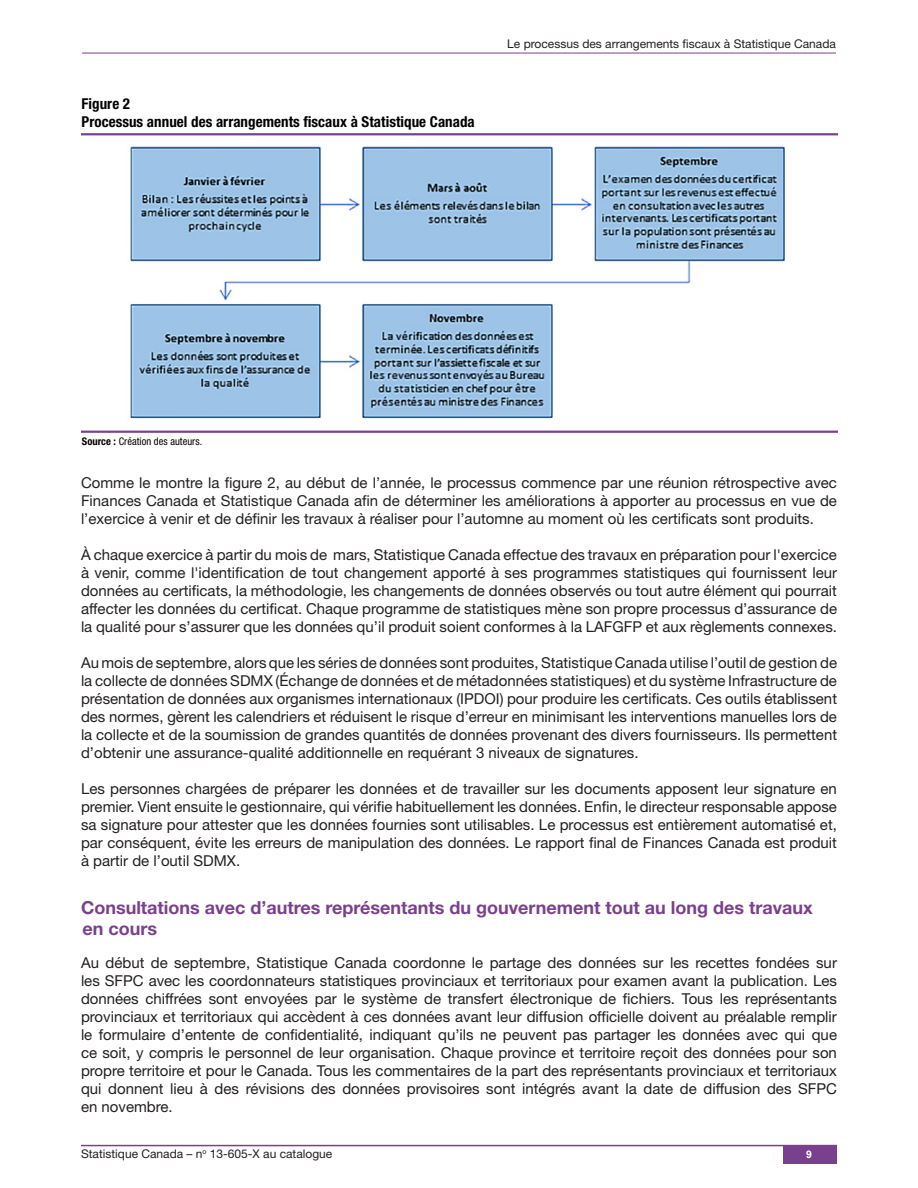
<style>
.page{position:relative;width:918px;height:1188px;background:#fff}
.page>*{position:absolute;margin:0;border:0;box-sizing:border-box;transform-origin:0 0}
.t1{font:700 18px/21px "Helvetica Neue LT Std";color:#79418d}
.t2{font:15px/18px "Helvetica Neue LT Std";color:#231f20;text-align:justify}
.t3{font:700 condensed 15px/18px "Helvetica Neue LT Std";letter-spacing:.005em;color:#000}
.t4{font:12px "Helvetica Neue LT Std";color:#231f20}
.t5{font:condensed 10.5px "Helvetica Neue LT Std";letter-spacing:.005em;color:#000}
.t6{font:700 10.5px "Arial";color:#fff}
.s1{font-weight:700}
</style>
<div class="page">
<hr style="left:82px;top:53px;width:754px;height:1px;background:#79418d">
<div style="left:783px;top:1145px;width:54px;height:19px;background:#79418d"></div>
<hr style="left:81px;top:1145px;width:756px;height:1px;background:#79418d">
<hr style="left:81px;top:431px;width:756px;height:2px;background:#7a428d">
<hr style="left:81px;top:133px;width:756px;height:2px;background:#7a428d">
<img style="left:130px;top:146px;width:655px;height:273px">
<p class="t3" style="left:82px;top:94px;width:395px">Figure 2<br>Processus annuel des arrangements fiscaux à Statistique Canada</p>
<p class="t4" style="left:507px;top:37px;width:330px">Le processus des arrangements fiscaux à Statistique Canada</p>
<p class="t5" style="left:82px;top:435px;width:122px"><span class="s1">Source :</span> Création des auteurs.</p>
<p class="t2" style="left:81px;top:473px;width:758px">Comme le montre la figure 2, au début de l’année, le processus commence par une réunion rétrospective avec Finances Canada et Statistique Canada afin de déterminer les améliorations à apporter au processus en vue de l’exercice à venir et de définir les travaux à réaliser pour l’automne au moment où les certificats sont produits.</p>
<p class="t2" style="left:81px;top:545px;width:758px">À chaque exercice à partir du mois de mars, Statistique Canada effectue des travaux en préparation pour l'exercice à venir, comme l'identification de tout changement apporté à ses programmes statistiques qui fournissent leur données au certificats, la méthodologie, les changements de données observés ou tout autre élément qui pourrait affecter les données du certificat. Chaque programme de statistiques mène son propre processus d’assurance de la qualité pour s’assurer que les données qu’il produit soient conformes à la LAFGFP et aux règlements connexes.</p>
<p class="t2" style="left:81px;top:653px;width:758px">Au mois de septembre, alors que les séries de données sont produites, Statistique Canada utilise l’outil de gestion de la collecte de données SDMX (Échange de données et de métadonnées statistiques) et du système Infrastructure de présentation de données aux organismes internationaux (IPDOI) pour produire les certificats. Ces outils établissent des normes, gèrent les calendriers et réduisent le risque d’erreur en minimisant les interventions manuelles lors de la collecte et de la soumission de grandes quantités de données provenant des divers fournisseurs. Ils permettent d’obtenir une assurance-qualité additionnelle en requérant 3 niveaux de signatures.</p>
<p class="t2" style="left:81px;top:779px;width:758px">Les personnes chargées de préparer les données et de travailler sur les documents apposent leur signature en premier. Vient ensuite le gestionnaire, qui vérifie habituellement les données. Enfin, le directeur responsable appose sa signature pour attester que les données fournies sont utilisables. Le processus est entièrement automatisé et, par conséquent, évite les erreurs de manipulation des données. Le rapport final de Finances Canada est produit à partir de l’outil SDMX.</p>
<p class="t1" style="left:81px;top:896px;width:733px">Consultations avec d’autres représentants du gouvernement tout au long des travaux en cours</p>
<p class="t2" style="left:81px;top:953px;width:758px">Au début de septembre, Statistique Canada coordonne le partage des données sur les recettes fondées sur les SFPC avec les coordonnateurs statistiques provinciaux et territoriaux pour examen avant la publication. Les données chiffrées sont envoyées par le système de transfert électronique de fichiers. Tous les représentants provinciaux et territoriaux qui accèdent à ces données avant leur diffusion officielle doivent au préalable remplir le formulaire d’entente de confidentialité, indiquant qu’ils ne peuvent pas partager les données avec qui que ce soit, y compris le personnel de leur organisation. Chaque province et territoire reçoit des données pour son propre territoire et pour le Canada. Tous les commentaires de la part des représentants provinciaux et territoriaux qui donnent lieu à des révisions des données provisoires sont intégrés avant la date de diffusion des SFPC en novembre.</p>
<p class="t4" style="left:81px;top:1147px;width:253px">Statistique Canada – n<sup>o</sup> 13-605-X au catalogue</p>
<p class="t6" style="left:806px;top:1147px;width:7px">9</p>
</div>
